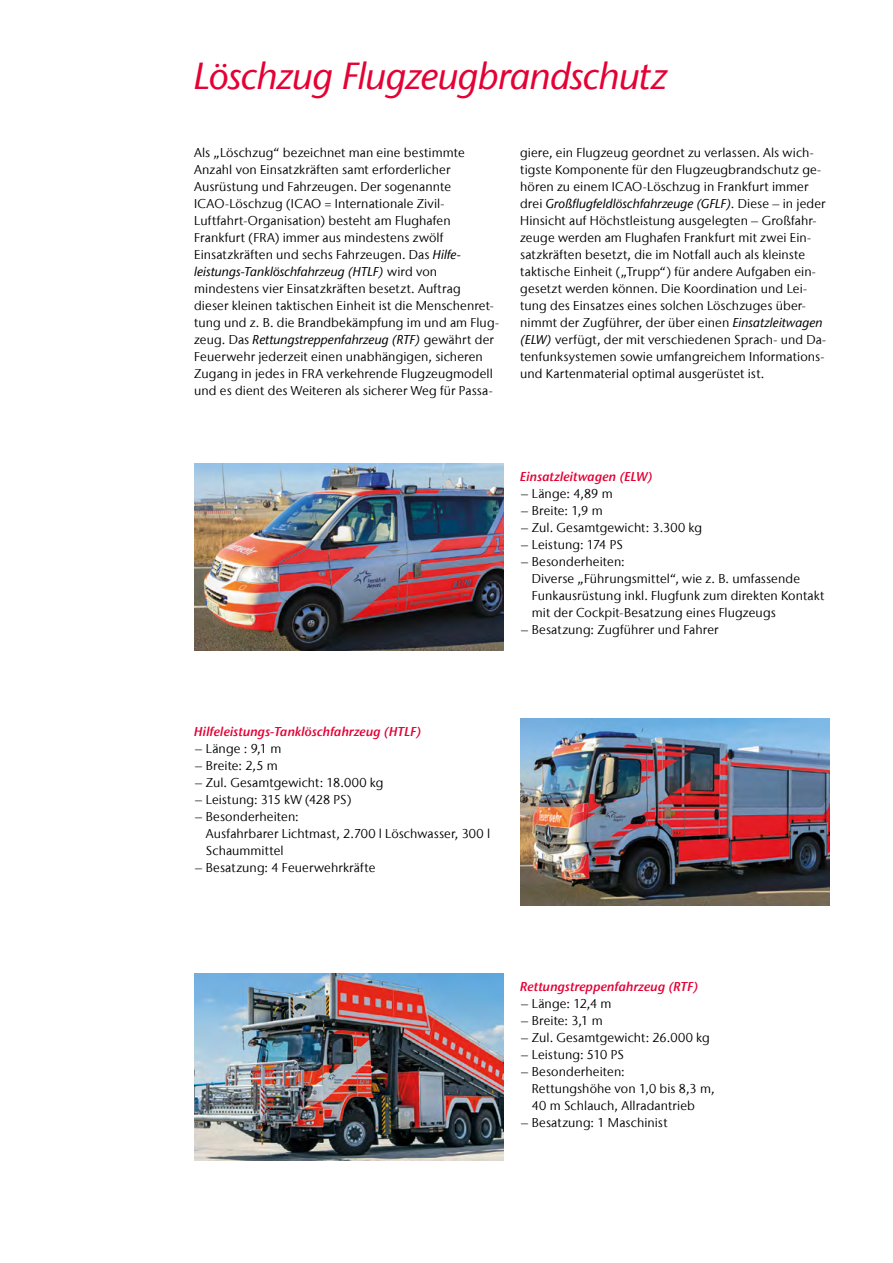
<style>
.page{position:relative;width:893px;height:1263px;background:#fff}
.page>*{position:absolute;margin:0;border:0;box-sizing:border-box;transform-origin:0 0}
.t1{font:italic 500 37.5px "Stone Sans Fraport II";letter-spacing:-.015em;color:#e40134}
.t2{font:12.75px/17px "Stone Sans Fraport II";letter-spacing:.01em;color:#000}
.t3{font:italic 600 12.75px "Stone Sans Fraport II";letter-spacing:.01em;color:#e40134}
.s1{font-weight:500;font-style:italic}
</style>
<div class="page">
<img style="left:194px;top:463px;width:309px;height:188px">
<img style="left:194px;top:974px;width:309px;height:187px">
<img style="left:520px;top:719px;width:309px;height:187px">
<h1 class="t1" style="left:194px;top:53px;width:474px">Löschzug Flugzeugbrandschutz</h1>
<p class="t2" style="left:194px;top:144px;width:306px">Als „Löschzug“ bezeichnet man eine bestimmte Anzahl von Einsatzkräften samt erforderlicher Ausrüstung und Fahrzeugen. Der sogenannte ICAO-Löschzug (ICAO = Internationale Zivil-Luftfahrt-Organisation) besteht am Flughafen Frankfurt (FRA) immer aus mindestens zwölf Einsatzkräften und sechs Fahrzeugen. Das <span class="s1">Hilfe&shy;leistungs-Tanklöschfahrzeug (HTLF)</span> wird von mindestens vier Einsatzkräften besetzt. Auftrag<br>dieser kleinen taktischen Einheit ist die Menschenret&shy;tung und z. B. die Brandbekämpfung im und am Flug&shy;zeug. Das <span class="s1">Rettungstreppenfahrzeug (RTF)</span> gewährt der Feuerwehr jederzeit einen unabhängigen, sicheren Zugang in jedes in FRA verkehrende Flugzeugmodell und es dient des Weiteren als sicherer Weg für Passa-</p>
<p class="t2" style="left:520px;top:144px;width:308px">giere, ein Flugzeug geordnet zu verlassen. Als wich&shy;tigste Komponente für den Flugzeugbrandschutz ge&shy;hören zu einem ICAO-Löschzug in Frankfurt immer drei <span class="s1">Großflugfeldlöschfahrzeuge (GFLF)</span>. Diese – in jeder Hinsicht auf Höchstleistung ausgelegten – Großfahr&shy;zeuge werden am Flughafen Frankfurt mit zwei Ein&shy;satzkräften besetzt, die im Notfall auch als kleinste taktische Einheit („Trupp“) für andere Aufgaben ein&shy;gesetzt werden können. Die Koordination und Lei&shy;tung des Einsatzes eines solchen Löschzuges über&shy;nimmt der Zugführer, der über einen <span class="s1">Einsatzleitwagen (ELW)</span> verfügt, der mit verschiedenen Sprach- und Da&shy;tenfunksystemen sowie umfangreichem Informations&shy;und Kartenmaterial optimal ausgerüstet ist.</p>
<p class="t3" style="left:520px;top:468px;width:134px">Einsatzleitwagen (ELW)</p>
<p class="t2" style="left:521px;top:484px;width:93px">– Länge: 4,89 m</p>
<p class="t2" style="left:521px;top:501px;width:83px">– Breite: 1,9 m</p>
<p class="t2" style="left:521px;top:518px;width:182px">– Zul. Gesamtgewicht: 3.300 kg</p>
<p class="t2" style="left:521px;top:535px;width:103px">– Leistung: 174 PS</p>
<p class="t2" style="left:532px;top:552px;width:294px;text-indent:-11px">– Besonderheiten:<br>Diverse „Führungsmittel“, wie z. B. umfassende Funkausrüstung inkl. Flugfunk zum direkten Kontakt mit der Cockpit-Besatzung eines Flugzeugs</p>
<p class="t2" style="left:521px;top:620px;width:199px">– Besatzung: Zugführer und Fahrer</p>
<p class="t3" style="left:194px;top:723px;width:229px">Hilfeleistungs-Tanklöschfahrzeug (HTLF)</p>
<p class="t2" style="left:195px;top:740px;width:88px">– Länge : 9,1 m</p>
<p class="t2" style="left:195px;top:757px;width:84px">– Breite: 2,5 m</p>
<p class="t2" style="left:195px;top:774px;width:190px">– Zul. Gesamtgewicht: 18.000 kg</p>
<p class="t2" style="left:195px;top:791px;width:158px">– Leistung: 315 kW (428 PS)</p>
<p class="t2" style="left:206px;top:808px;width:286px;text-indent:-11px">– Besonderheiten:<br>Ausfahrbarer Lichtmast, 2.700 l Löschwasser, 300 l<br>Schaummittel</p>
<p class="t2" style="left:195px;top:859px;width:182px">– Besatzung: 4 Feuerwehrkräfte</p>
<p class="t3" style="left:520px;top:978px;width:180px">Rettungstreppenfahrzeug (RTF)</p>
<p class="t2" style="left:521px;top:995px;width:92px">– Länge: 12,4 m</p>
<p class="t2" style="left:521px;top:1012px;width:83px">– Breite: 3,1 m</p>
<p class="t2" style="left:521px;top:1029px;width:190px">– Zul. Gesamtgewicht: 26.000 kg</p>
<p class="t2" style="left:521px;top:1046px;width:104px">– Leistung: 510 PS</p>
<p class="t2" style="left:532px;top:1063px;width:184px;text-indent:-11px">– Besonderheiten:<br>Rettungshöhe von 1,0 bis 8,3 m,<br>40 m Schlauch, Allradantrieb</p>
<p class="t2" style="left:521px;top:1114px;width:148px">– Besatzung: 1 Maschinist</p>
</div>
